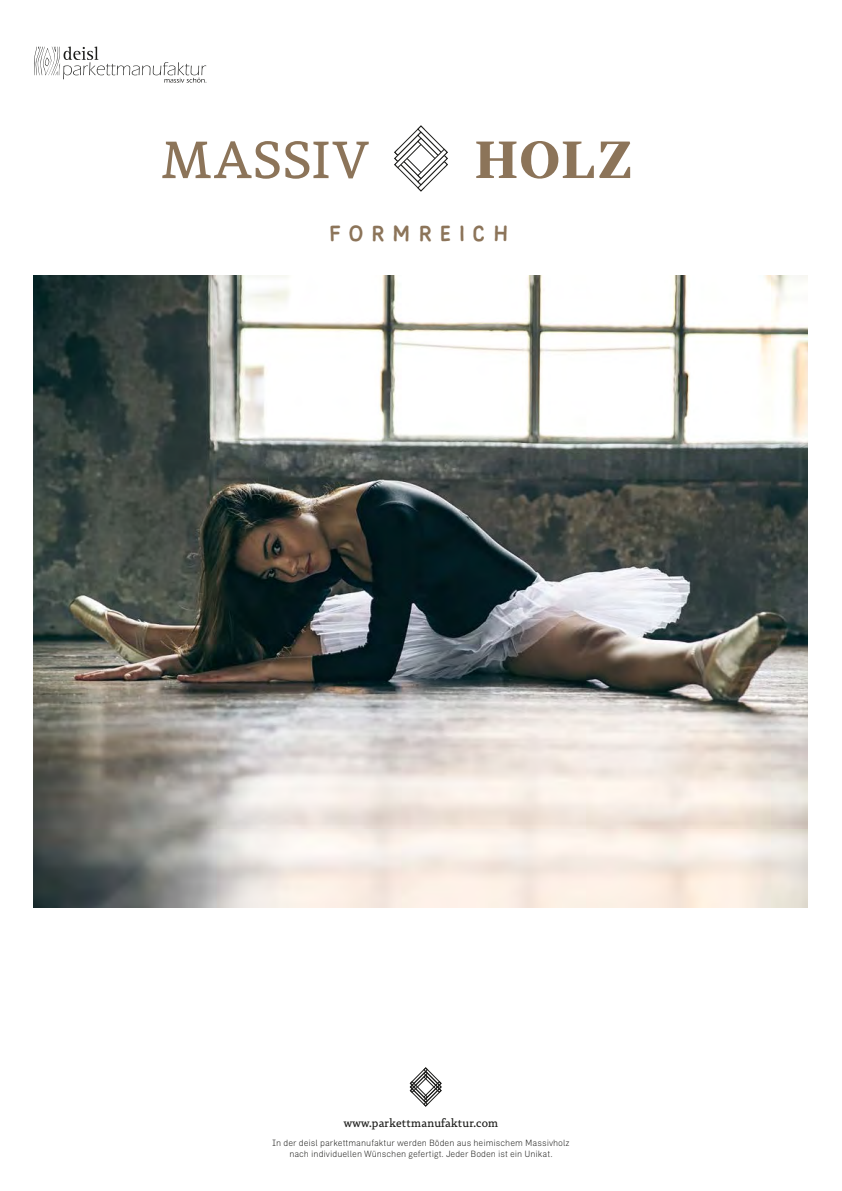
<style>
.page{position:relative;width:842px;height:1191px;background:#fff}
.page>*{position:absolute;margin:0;border:0;box-sizing:border-box;transform-origin:0 0}
.t1{font:51.3px "Tabac G4";letter-spacing:.03em;color:#8c7459}
.t2{font:700 51.3px "Tabac G2";color:#8c7459}
.t3{font:700 21.8px "Mila Script Sans";color:#8c7459}
.t4{font:11px "Tabac G4";letter-spacing:.02em;color:#1d1d1b}
.t5{font:300 9px/10.8px "Zimmer";color:#1d1d1b;text-align:center}
</style>
<div class="page">
<img style="left:34px;top:275px;width:774px;height:632px">
<svg style="left:394px;top:126px;width:54px;height:65px"></svg>
<svg style="left:34px;top:47px;width:173px;height:36px"></svg>
<svg style="left:410px;top:1067px;width:31px;height:39px"></svg>
<h1 class="t1" style="left:162px;top:125px;width:208px">MASSIV</h1>
<h1 class="t2" style="left:475px;top:123px;width:158px">HOLZ</h1>
<h2 class="t3" style="left:325px;top:216px;width:189px">FORMREICH</h2>
<p class="t4" style="left:344px;top:1115px;width:156px">www.parkettmanufaktur.com</p>
<p class="t5" style="left:272px;top:1137px;width:299px">In der deisl parkettmanufaktur werden Böden aus heimischem Massivholz nach individuellen Wünschen gefertigt. Jeder Boden ist ein Unikat.</p>
</div>
